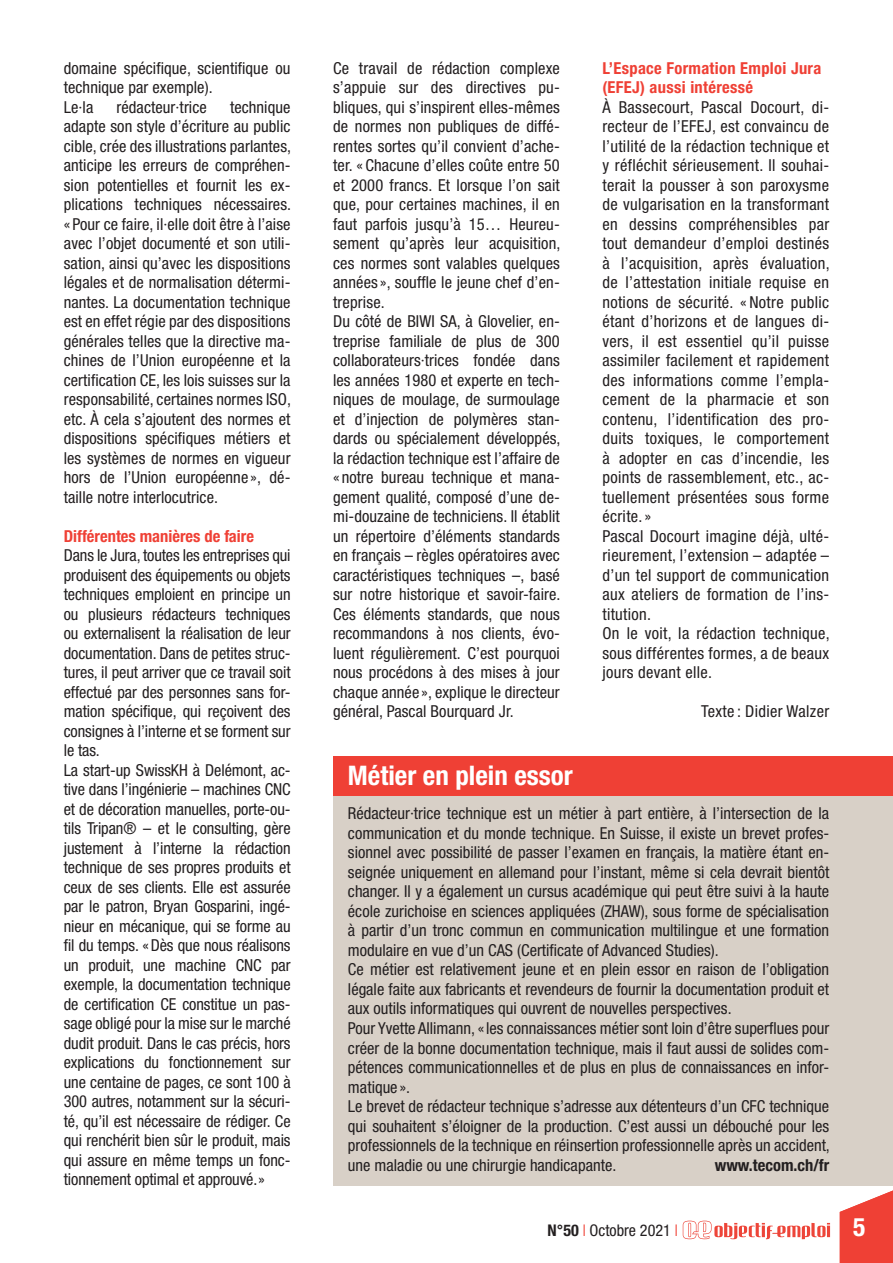
<style>
.page{position:relative;width:893px;height:1263px;background:#fff}
.page>*{position:absolute;margin:0;border:0;box-sizing:border-box;transform-origin:0 0}
.t1{font:700 condensed 27px "Helvetica Neue LT Std";color:#fff}
.t2{font:700 condensed 25.5px "Helvetica Neue LT Std";color:#fff}
.t3{font:condensed 16.5px/19.5px "Helvetica Neue LT Std";color:#231f20}
.t4{font:condensed 16.5px/19.5px "Helvetica Neue LT Std";letter-spacing:.02em;color:#231f20}
.t5{font:700 condensed 16.5px/19.5px "Helvetica Neue LT Std";letter-spacing:.02em;color:#ef4035}
.t6{font:700 condensed 16.5px "Helvetica Neue LT Std";color:#ef4035}
.t7{font:700 condensed 16.5px "Helvetica Neue LT Std";color:#231f20}
.t8{font:condensed 16.2px "Helvetica Neue LT Std";color:#231f20}
.s1{font-weight:700}
.s2{font-weight:300;color:#ef4035}
</style>
<div class="page">
<svg style="left:683px;top:1221px;width:147px;height:18px"></svg>
<svg style="left:840px;top:1185px;width:53px;height:78px"></svg>
<div style="left:333px;top:795px;width:560px;height:390px;background:#d8d0c7"></div>
<div style="left:333px;top:756px;width:560px;height:39px;background:#ef4035"></div>
<p class="t3" style="left:64px;top:60px;width:228px">domaine spécifique, scientifique ou technique par exemple).<br>Le·la</p>
<p class="t3" style="left:117px;top:99px;width:92px">rédacteur·trice</p>
<p class="t3" style="left:64px;top:99px;width:229px;text-align:justify;text-indent:166px">technique adapte son style d’écriture au public cible, crée des illustrations parlantes, anticipe les erreurs de compréhen&shy;sion potentielles et fournit les ex&shy;plications techniques nécessaires. « Pour ce faire, il·elle doit être à l’aise avec l’objet documenté et son utili&shy;sation, ainsi qu’avec les dispositions légales et de normalisation détermi&shy;nantes. La documentation technique est en effet régie par des dispositions générales telles que la directive ma&shy;chines de l’Union européenne et la certification CE, les lois suisses sur la responsabilité, certaines normes ISO, etc. À cela s’ajoutent des normes et dispositions spécifiques métiers et les systèmes de normes en vigueur hors de l’Union européenne », dé&shy;taille notre interlocutrice.</p>
<p class="t6" style="left:64px;top:530px;width:192px">Différentes manières de faire</p>
<p class="t3" style="left:64px;top:547px;width:228px">Dans le Jura, toutes les entreprises qui produisent des équipements ou objets techniques emploient en principe un ou plusieurs rédacteurs techniques ou externalisent la réalisation de leur documentation. Dans de petites struc&shy;tures, il peut arriver que ce travail soit effectué par des personnes sans for&shy;mation spécifique, qui reçoivent des consignes à l’interne et se forment sur le tas.<br>La start-up SwissKH à Delémont, ac&shy;tive dans l’ingénierie – machines CNC et de décoration manuelles, porte-ou&shy;tils Tripan® – et le consulting, gère justement à l’interne la rédaction technique de ses propres produits et ceux de ses clients. Elle est assurée par le patron, Bryan Gosparini, ingé&shy;nieur en mécanique, qui se forme au fil du temps. « Dès que nous réalisons un produit, une machine CNC par exemple, la documentation technique de certification CE constitue un pas&shy;sage obligé pour la mise sur le marché dudit produit. Dans le cas précis, hors explications du fonctionnement sur une centaine de pages, ce sont 100 à 300 autres, notamment sur la sécuri&shy;té, qu’il est nécessaire de rédiger. Ce qui renchérit bien sûr le produit, mais qui assure en même temps un fonc&shy;tionnement optimal et approuvé. »</p>
<p class="t3" style="left:333px;top:60px;width:229px">Ce travail de rédaction complexe s’appuie sur des directives pu&shy;bliques, qui s’inspirent elles-mêmes de normes non publiques de diffé&shy;rentes sortes qu’il convient d’ache&shy;ter. « Chacune d’elles coûte entre 50 et 2000 francs. Et lorsque l’on sait que, pour certaines machines, il en faut parfois jusqu’à 15… Heureu&shy;sement qu’après leur acquisition, ces normes sont valables quelques années », souffle le jeune chef d’en&shy;treprise.<br>Du côté de BIWI SA, à Glovelier, en&shy;treprise familiale de plus de 300 collaborateurs·trices fondée dans les années 1980 et experte en tech&shy;niques de moulage, de surmoulage et d’injection de polymères stan&shy;dards ou spécialement développés, la rédaction technique est l’affaire de « notre bureau technique et mana&shy;gement qualité, composé d’une de&shy;mi-douzaine de techniciens. Il établit un répertoire d’éléments standards en français – règles opératoires avec caractéristiques techniques –, basé sur notre historique et savoir-faire.<br>Ces éléments standards, que nous recommandons à nos clients, évo&shy;luent régulièrement. C’est pourquoi nous procédons à des mises à jour chaque année », explique le directeur général, Pascal Bourquard Jr.</p>
<p class="t5" style="left:602px;top:60px;width:220px">L’Espace Formation Emploi Jura (EFEJ) aussi intéressé</p>
<p class="t4" style="left:602px;top:99px;width:229px">À Bassecourt, Pascal Docourt, di&shy;recteur de l’EFEJ, est convaincu de l’utilité de la rédaction technique et y réfléchit sérieusement. Il souhai&shy;terait la pousser à son paroxysme de vulgarisation en la transformant en dessins compréhensibles par tout demandeur d’emploi destinés à l’acquisition, après évaluation, de l’attestation initiale requise en notions de sécurité. « Notre public étant d’horizons et de langues di&shy;vers, il est essentiel qu’il puisse assimiler facilement et rapidement des informations comme l’empla&shy;cement de la pharmacie et son contenu, l’identification des pro&shy;duits toxiques, le comportement à adopter en cas d’incendie, les points de rassemblement, etc., ac&shy;tuellement présentées sous forme écrite. »<br>Pascal Docourt imagine déjà, ulté&shy;rieurement, l’extension – adaptée – d’un tel support de communication aux ateliers de formation de l’ins&shy;titution.<br>On le voit, la rédaction technique, sous différentes formes, a de beaux jours devant elle.</p>
<p class="t4" style="left:701px;top:704px;width:130px">Texte : Didier Walzer</p>
<h1 class="t1" style="left:348px;top:766px;width:226px">Métier en plein essor</h1>
<p class="t3" style="left:348px;top:806px;width:483px">Rédacteur·trice technique est un métier à part entière, à l’intersection de la communication et du monde technique. En Suisse, il existe un brevet profes&shy;sionnel avec possibilité de passer l’examen en français, la matière étant en&shy;seignée uniquement en allemand pour l’instant, même si cela devrait bientôt changer. Il y a également un cursus académique qui peut être suivi à la haute école zurichoise en sciences appliquées (ZHAW), sous forme de spécialisation à partir d’un tronc commun en communication multilingue et une formation modulaire en vue d’un CAS (Certificate of Advanced Studies).<br>Ce métier est relativement jeune et en plein essor en raison de l’obligation légale faite aux fabricants et revendeurs de fournir la documentation produit et aux outils informatiques qui ouvrent de nouvelles perspectives.<br>Pour Yvette Allimann, « les connaissances métier sont loin d’être superflues pour créer de la bonne documentation technique, mais il faut aussi de solides com&shy;pétences communicationnelles et de plus en plus de connaissances en infor&shy;matique ».<br>Le brevet de rédacteur technique s’adresse aux détenteurs d’un CFC technique qui souhaitent s’éloigner de la production. C’est aussi un débouché pour les professionnels de la technique en réinsertion professionnelle après un accident, une maladie ou une chirurgie handicapante.</p>
<p class="t7" style="left:715px;top:1159px;width:116px">www.tecom.ch/fr</p>
<p class="t8" style="left:548px;top:1224px;width:132px"><span class="s1">N°50</span> <span class="s2">I</span> Octobre 2021 <span class="s2">I</span></p>
<h2 class="t2" style="left:853px;top:1218px;width:14px">5</h2>
</div>
